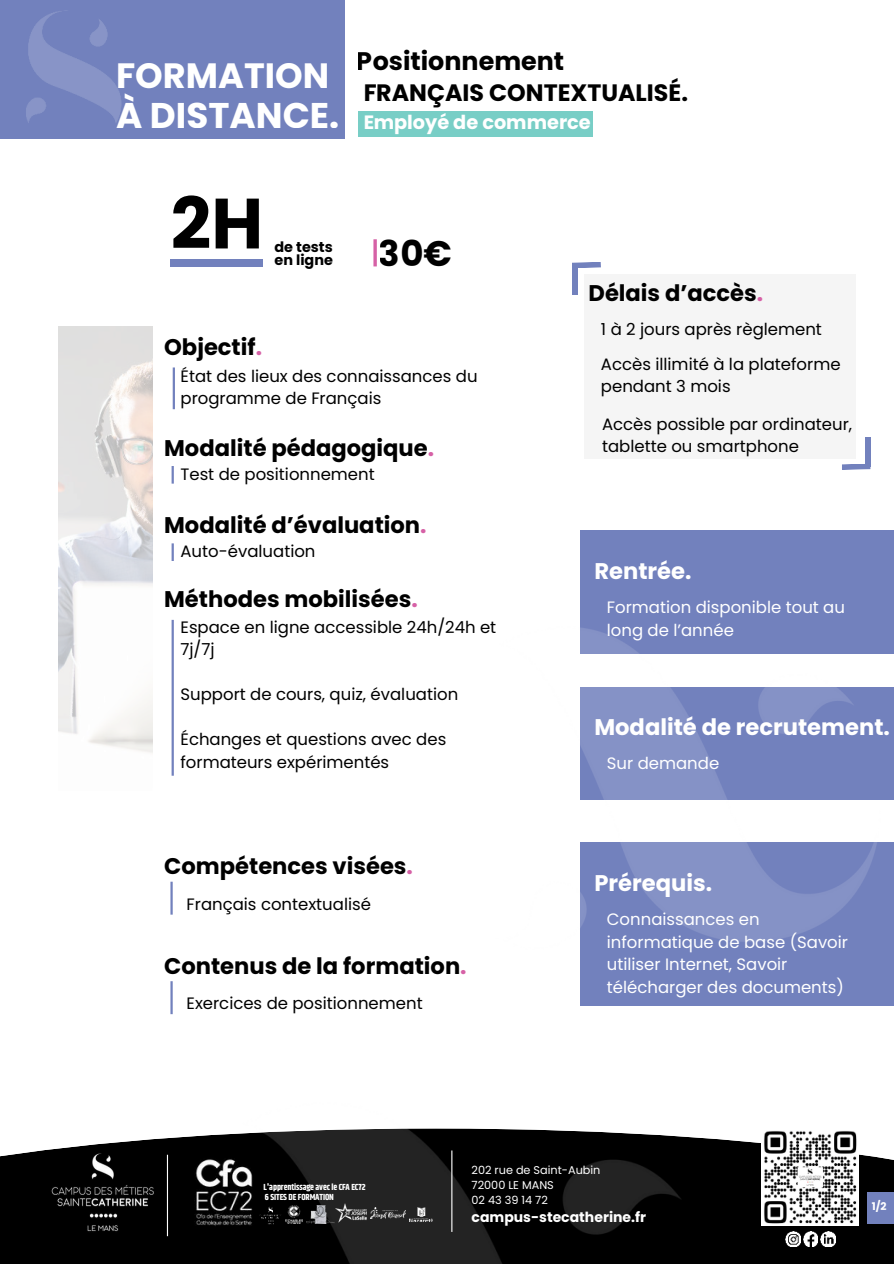
<style>
.page{position:relative;width:894px;height:1264px;background:#fff}
.page>*{position:absolute;margin:0;border:0;box-sizing:border-box;transform-origin:0 0}
.t1{font:700 70.95px "Poppins";color:#000}
.t2{font:700 35.55px "Poppins";color:#000}
.t3{font:700 35.1px "Poppins";color:#fff}
.t4{font:700 25.35px "Poppins";color:#000}
.t5{font:700 23.7px "Poppins";color:#000}
.t6{font:700 22.65px "Poppins";color:#000}
.t7{font:700 22.65px "Poppins";color:#fff}
.t8{font:700 19.2px "Poppins";color:#fff}
.t9{font:16.5px/22.5px "Poppins";color:#000}
.t10{font:16.5px/22.5px "Poppins";color:#fff}
.t11{font:700 14.4px/13.2px "Poppins";color:#000}
.t12{font:700 13.95px "Poppins";color:#fff}
.t13{font:11.25px/15px "Poppins";color:#fff}
.t14{font:700 10.65px "Poppins";color:#fff}
.t15{font:700 8.7px/10.2px "Khand";letter-spacing:-.01em;color:#fff}
.s1{font-size:35.7px}
.s2{color:#d661a6}
</style>
<div class="page">
<img style="left:58px;top:326px;width:95px;height:427px">
<div style="left:0;top:0;width:345px;height:139px;background:#7281bd"></div>
<div style="left:580px;top:530px;width:313px;height:123px;background:#7281bd"></div>
<div style="left:580px;top:842px;width:313px;height:163px;background:#7281bd"></div>
<img style="left:580px;top:628px;width:307px;height:314px">
<hr style="left:171px;top:620px;width:3px;height:155px;background:#7281bd">
<svg style="left:0;top:1134px;width:893px;height:129px;background:#202020"></svg>
<img style="left:761px;top:1131px;width:97px;height:94px">
<img style="left:45px;top:1147px;width:116px;height:86px">
<img style="left:180px;top:1150px;width:49px;height:81px">
<hr style="left:167px;top:1154px;width:1px;height:82px;background:#fff">
<img style="left:820px;top:1231px;width:14px;height:14px">
<img style="left:785px;top:1231px;width:15px;height:15px">
<img style="left:803px;top:1231px;width:14px;height:14px">
<img style="left:26px;top:11px;width:96px;height:112px">
<hr style="left:170px;top:881px;width:3px;height:33px;background:#7281bd">
<div style="left:584px;top:274px;width:272px;height:185px;background:#f5f5f5"></div>
<div style="left:571px;top:265px;width:6px;height:29px;background:#7281bd"></div>
<svg style="left:571px;top:262px;width:29px;height:6px"></svg>
<div style="left:864px;top:438px;width:6px;height:29px;background:#7281bd"></div>
<svg style="left:842px;top:463px;width:28px;height:7px"></svg>
<img style="left:229px;top:1128px;width:493px;height:135px">
<div style="left:358px;top:111px;width:234px;height:25px;background:#78cec6"></div>
<hr style="left:171px;top:543px;width:3px;height:18px;background:#7281bd">
<hr style="left:171px;top:466px;width:3px;height:17px;background:#7281bd">
<hr style="left:173px;top:367px;width:2px;height:42px;background:#7281bd">
<hr style="left:170px;top:981px;width:3px;height:33px;background:#7281bd">
<div style="left:171px;top:259px;width:92px;height:7px;background:#7281bd"></div>
<svg style="left:373px;top:239px;width:4px;height:27px"></svg>
<div style="left:867px;top:1191px;width:26px;height:32px;background:#7281bd"></div>
<h3 class="t4" style="left:357px;top:47px;width:209px">Positionnement</h3>
<h3 class="t5" style="left:363px;top:79px;width:326px">FRANÇAIS CONTEXTUALISÉ.</h3>
<h3 class="t3" style="left:116px;top:55px;width:214px">FORMATION</h3>
<p class="t8" style="left:116px;top:112px;width:476px"><span class="s1">À DISTANCE.</span> Employé de commerce</p>
<h1 class="t1" style="left:171px;top:182px;width:94px">2H</h1>
<p class="t11" style="left:274px;top:240px;width:60px">de tests en ligne</p>
<h2 class="t2" style="left:379px;top:233px;width:74px">30€</h2>
<h3 class="t6" style="left:164px;top:334px;width:99px">Objectif<span class="s2">.</span></h3>
<p class="t9" style="left:180px;top:364px;width:298px">État des lieux des connaissances du programme de Français</p>
<h3 class="t6" style="left:164px;top:435px;width:271px">Modalité pédagogique<span class="s2">.</span></h3>
<p class="t9" style="left:180px;top:463px;width:196px">Test de positionnement</p>
<h3 class="t6" style="left:164px;top:511px;width:264px">Modalité d’évaluation<span class="s2">.</span></h3>
<p class="t9" style="left:180px;top:539px;width:136px">Auto-évaluation</p>
<h3 class="t6" style="left:164px;top:585px;width:255px">Méthodes mobilisées<span class="s2">.</span></h3>
<p class="t9" style="left:180px;top:616px;width:317px">Espace en ligne accessible 24h/24h et<br>7j/7j</p>
<p class="t9" style="left:180px;top:683px;width:279px">Support de cours, quiz, évaluation</p>
<p class="t9" style="left:180px;top:728px;width:267px">Échanges et questions avec des formateurs expérimentés</p>
<h3 class="t6" style="left:164px;top:853px;width:250px">Compétences visées<span class="s2">.</span></h3>
<p class="t9" style="left:186px;top:892px;width:186px">Français contextualisé</p>
<h3 class="t6" style="left:164px;top:952px;width:304px">Contenus de la formation<span class="s2">.</span></h3>
<p class="t9" style="left:186px;top:992px;width:237px">Exercices de positionnement</p>
<h3 class="t6" style="left:588px;top:280px;width:176px">Délais d’accès<span class="s2">.</span></h3>
<p class="t9" style="left:600px;top:312px;width:241px;line-height:34.7px">1 à 2 jours après règlement<br>Accès illimité à la plateforme</p>
<p class="t9" style="left:600px;top:375px;width:131px">pendant 3 mois</p>
<p class="t9" style="left:602px;top:412px;width:251px">Accès possible par ordinateur, tablette ou smartphone</p>
<h3 class="t7" style="left:594px;top:557px;width:99px">Rentrée.</h3>
<p class="t10" style="left:606px;top:596px;width:239px">Formation disponible tout au long de l’année</p>
<h3 class="t7" style="left:594px;top:714px;width:297px">Modalité de recrutement.</h3>
<p class="t10" style="left:606px;top:752px;width:114px">Sur demande</p>
<h3 class="t7" style="left:594px;top:869px;width:119px">Prérequis.</h3>
<p class="t10" style="left:606px;top:908px;width:242px">Connaissances en informatique de base (Savoir utiliser Internet, Savoir télécharger des documents)</p>
<p class="t15" style="left:263px;top:1182px;width:104px">L'apprentissage avec le CFA EC72<br>6 SITES DE FORMATION</p>
<p class="t13" style="left:471px;top:1162px;width:130px">202 rue de Saint-Aubin<br>72000 LE MANS<br>02 43 39 14 72</p>
<p class="t12" style="left:471px;top:1208px;width:176px">campus-stecatherine.fr</p>
<p class="t14" style="left:871px;top:1200px;width:16px">1/2</p>
</div>
